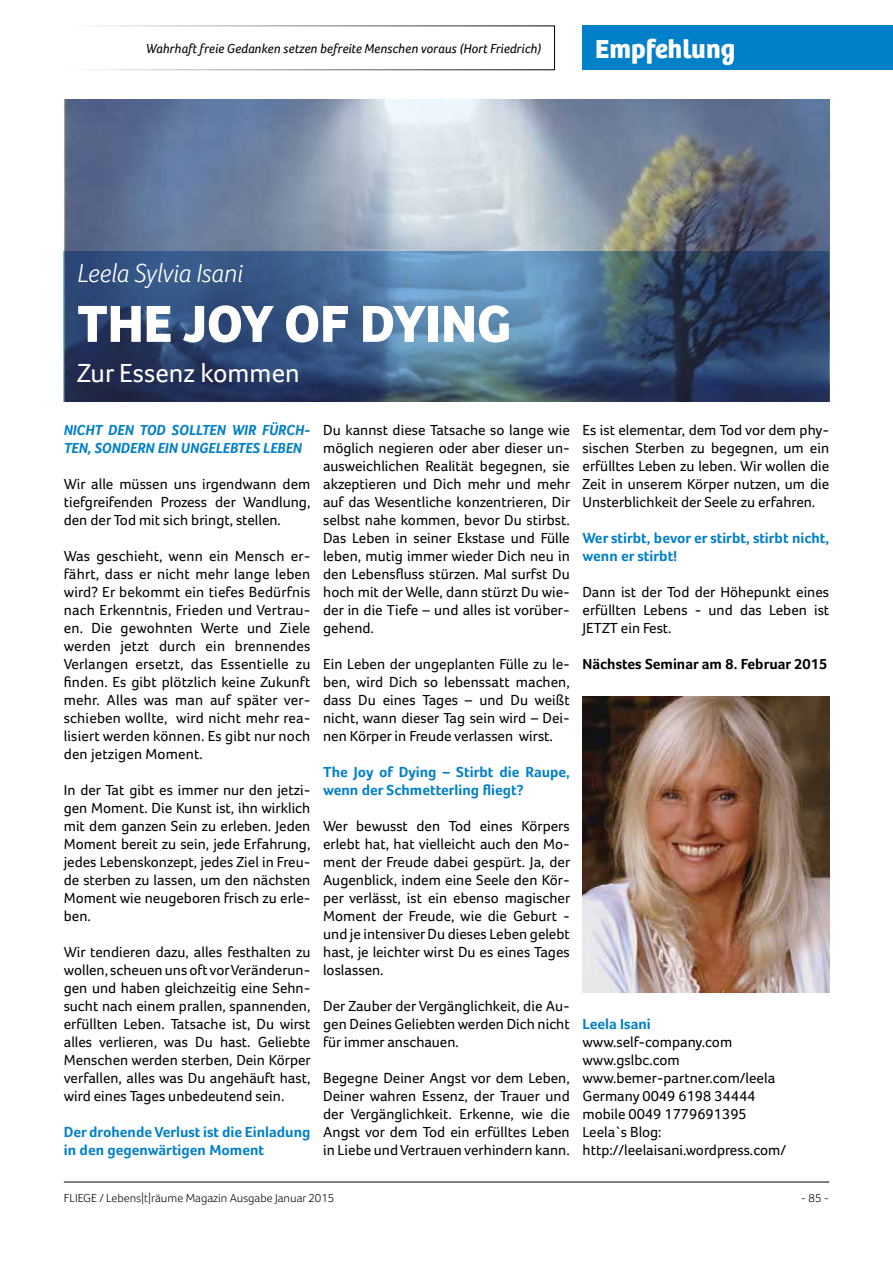
<style>
.page{position:relative;width:893px;height:1263px;background:#fff}
.page>*{position:absolute;margin:0;border:0;box-sizing:border-box;transform-origin:0 0}
.t1{font:700 54px "Bree";color:#fff}
.t2{font:italic 300 27px "Foco";color:#fff}
.t3{font:27px "Foco";color:#fff}
.t4{font:700 27px "Bree";color:#fff}
.t5{font:15px/18px "Foco";color:#000;text-align:justify}
.t6{font:700 15px/18px "Foco";color:#0080c8}
.t7{font:italic 700 15px/18px "Foco";color:#0080c8}
.t8{font:700 15px "Foco";color:#000}
.t9{font:italic 13.5px "Foco";color:#000}
.t10{font:300 12px "Foco";color:#000}
</style>
<div class="page">
<hr style="left:64px;top:1182px;width:765px;height:1px;background:#000">
<div style="left:583px;top:26px;width:310px;height:44px;background:#0080c8"></div>
<img style="left:64px;top:100px;width:765px;height:151px">
<svg style="left:64px;top:251px;width:765px;height:151px;background:#3a577c"></svg>
<img style="left:583px;top:696px;width:246px;height:297px">
<p class="t9" style="left:146px;top:40px;width:397px">Wahrhaft freie Gedanken setzen befreite Menschen voraus (Hort Friedrich)</p>
<h2 class="t4" style="left:595px;top:32px;width:141px">Empfehlung</h2>
<h2 class="t2" style="left:77px;top:257px;width:167px">Leela Sylvia Isani</h2>
<h1 class="t1" style="left:77px;top:291px;width:436px">THE JOY OF DYING</h1>
<h2 class="t3" style="left:77px;top:357px;width:224px">Zur Essenz kommen</h2>
<p class="t7" style="left:64px;top:420px;width:248px">NICHT DEN TOD SOLLTEN WIR FÜRCH-<br>TEN, SONDERN EIN UNGELEBTES LEBEN</p>
<p class="t5" style="left:64px;top:475px;width:248px">Wir alle müssen uns irgendwann dem tiefgreifenden Prozess der Wandlung, den der Tod mit sich bringt, stellen.</p>
<p class="t5" style="left:64px;top:547px;width:248px">Was geschieht, wenn ein Mensch er&shy;fährt, dass er nicht mehr lange leben wird? Er bekommt ein tiefes Bedürfnis nach Erkenntnis, Frieden und Vertrau&shy;en. Die gewohnten Werte und Ziele werden jetzt durch ein brennendes Verlangen ersetzt, das Essentielle zu finden. Es gibt plötzlich keine Zukunft mehr. Alles was man auf später ver&shy;schieben wollte, wird nicht mehr rea&shy;lisiert werden können. Es gibt nur noch den jetzigen Moment.</p>
<p class="t5" style="left:64px;top:781px;width:248px">In der Tat gibt es immer nur den jetzi&shy;gen Moment. Die Kunst ist, ihn wirklich mit dem ganzen Sein zu erleben. Jeden Moment bereit zu sein, jede Erfahrung, jedes Lebenskonzept, jedes Ziel in Freu&shy;de sterben zu lassen, um den nächsten Moment wie neugeboren frisch zu erle&shy;ben.</p>
<p class="t5" style="left:64px;top:943px;width:249px">Wir tendieren dazu, alles festhalten zu wollen, scheuen uns oft vor Veränderun&shy;gen und haben gleichzeitig eine Sehn&shy;sucht nach einem prallen, spannenden, erfüllten Leben. Tatsache ist, Du wirst alles verlieren, was Du hast. Geliebte Menschen werden sterben, Dein Körper verfallen, alles was Du angehäuft hast, wird eines Tages unbedeutend sein.</p>
<p class="t6" style="left:64px;top:1122px;width:248px">Der drohende Verlust ist die Einladung in den gegenwärtigen Moment</p>
<p class="t5" style="left:323px;top:421px;width:249px">Du kannst diese Tatsache so lange wie möglich negieren oder aber dieser un&shy;ausweichlichen Realität begegnen, sie akzeptieren und Dich mehr und mehr auf das Wesentliche konzentrieren, Dir selbst nahe kommen, bevor Du stirbst.<br>Das Leben in seiner Ekstase und Fülle leben, mutig immer wieder Dich neu in den Lebensfluss stürzen. Mal surfst Du hoch mit der Welle, dann stürzt Du wie&shy;der in die Tiefe – und alles ist vorüber&shy;gehend.</p>
<p class="t5" style="left:323px;top:655px;width:248px">Ein Leben der ungeplanten Fülle zu le&shy;ben, wird Dich so lebenssatt machen, dass Du eines Tages – und Du weißt nicht, wann dieser Tag sein wird – Dei&shy;nen Körper in Freude verlassen wirst.</p>
<p class="t6" style="left:323px;top:762px;width:248px">The Joy of Dying – Stirbt die Raupe, wenn der Schmetterling fliegt?</p>
<p class="t5" style="left:323px;top:817px;width:249px">Wer bewusst den Tod eines Körpers erlebt hat, hat vielleicht auch den Mo&shy;ment der Freude dabei gespürt. Ja, der Augenblick, indem eine Seele den Kör&shy;per verlässt, ist ein ebenso magischer Moment der Freude, wie die Geburt - und je intensiver Du dieses Leben gelebt hast, je leichter wirst Du es eines Tages loslassen.</p>
<p class="t5" style="left:323px;top:997px;width:248px">Der Zauber der Vergänglichkeit, die Au&shy;gen Deines Geliebten werden Dich nicht für immer anschauen.</p>
<p class="t5" style="left:323px;top:1069px;width:248px">Begegne Deiner Angst vor dem Leben, Deiner wahren Essenz, der Trauer und der Vergänglichkeit. Erkenne, wie die Angst vor dem Tod ein erfülltes Leben in Liebe und Vertrauen verhindern kann.</p>
<p class="t5" style="left:583px;top:421px;width:248px">Es ist elementar, dem Tod vor dem phy&shy;sischen Sterben zu begegnen, um ein erfülltes Leben zu leben. Wir wollen die Zeit in unserem Körper nutzen, um die Unsterblichkeit der Seele zu erfahren.</p>
<p class="t6" style="left:583px;top:528px;width:248px">Wer stirbt, bevor er stirbt, stirbt nicht, wenn er stirbt!</p>
<p class="t5" style="left:583px;top:583px;width:248px">Dann ist der Tod der Höhepunkt eines erfüllten Lebens - und das Leben ist JETZT ein Fest.</p>
<p class="t8" style="left:583px;top:655px;width:246px">Nächstes Seminar am 8. Februar 2015</p>
<p class="t6" style="left:583px;top:1014px;width:70px">Leela Isani</p>
<p class="t5" style="left:583px;top:1033px;width:205px;text-align:left">www.self-company.com www.gslbc.com www.bemer-partner.com/leela<br>Germany 0049 6198 34444 mobile 0049 1779691395<br>Leela`s Blog: http://leelaisani.wordpress.com/</p>
<p class="t10" style="left:64px;top:1191px;width:272px">FLIEGE / Lebens|t|räume Magazin Ausgabe Januar 2015</p>
<p class="t10" style="left:801px;top:1191px;width:30px">- 85 -</p>
</div>
